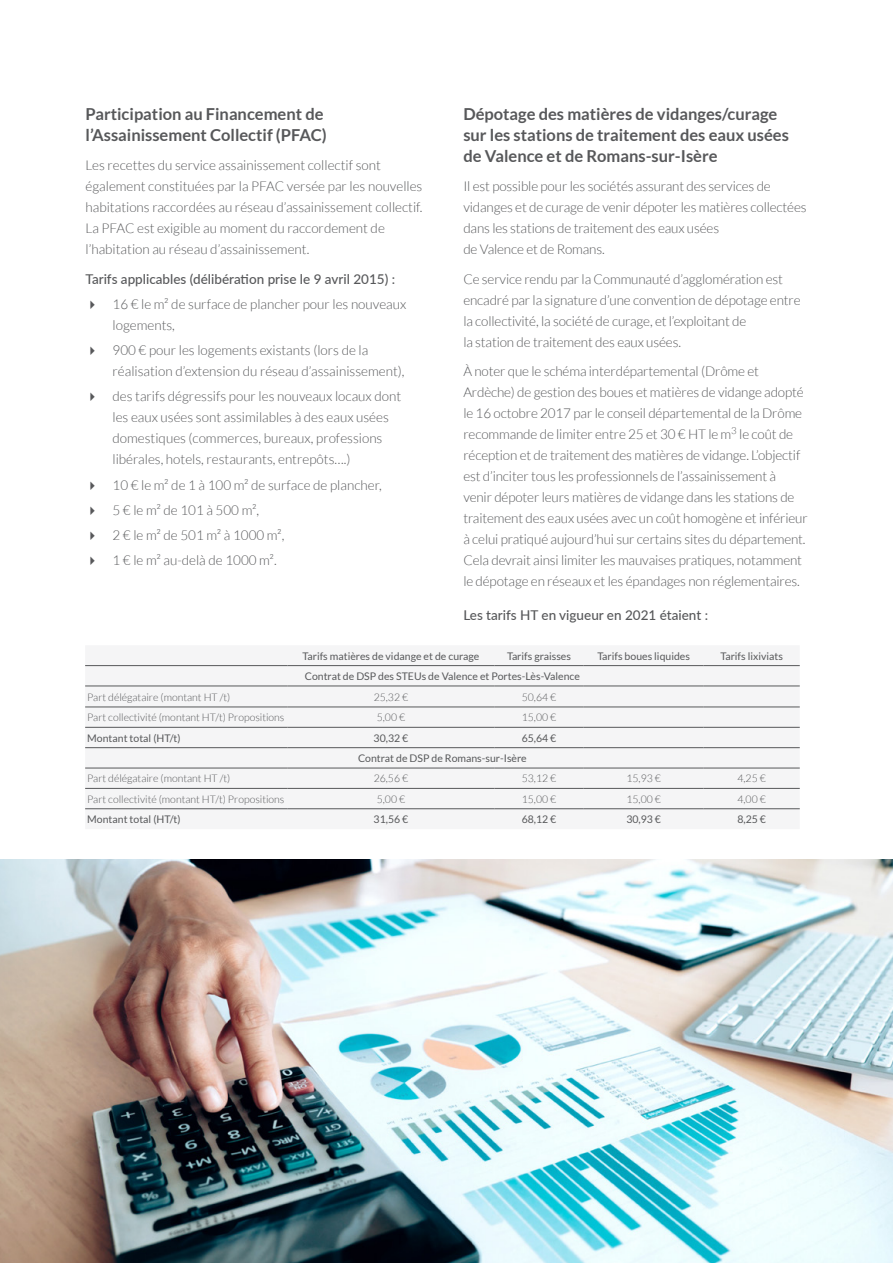
<style>
.page{position:relative;width:893px;height:1263px;background:#fff}
.page>*{position:absolute;margin:0;border:0;box-sizing:border-box;transform-origin:0 0}
.Sous-sous-titres{font:700 16.5px/21px "Lato";color:#57585a}
.Textes{font:300 13.5px/21px "Lato";letter-spacing:-.01em;color:#57585a}
.Textes-2{font:500 13.5px "Lato";color:#57585a}
.Textes_Tableaux{font:10.5px "Lato";color:#57585a}
.Textes_Tableaux-2{font:300 10.5px "Lato";color:#57585a}
</style>
<div class="page">
<div style="left:85px;top:666px;width:715px;height:144px;background:#f5f5f6"></div>
<hr style="left:85px;top:665px;width:203px;height:1px;background:#57585a">
<hr style="left:288px;top:665px;width:206px;height:1px;background:#57585a">
<hr style="left:494px;top:665px;width:90px;height:1px;background:#57585a">
<hr style="left:584px;top:665px;width:120px;height:1px;background:#57585a">
<hr style="left:704px;top:665px;width:96px;height:1px;background:#57585a">
<hr style="left:85px;top:686px;width:203px;height:1px;background:#57585a">
<hr style="left:288px;top:686px;width:206px;height:1px;background:#57585a">
<hr style="left:494px;top:686px;width:90px;height:1px;background:#57585a">
<hr style="left:584px;top:686px;width:120px;height:1px;background:#57585a">
<hr style="left:704px;top:686px;width:96px;height:1px;background:#57585a">
<hr style="left:85px;top:706px;width:203px;height:1px;background:#57585a">
<hr style="left:288px;top:706px;width:206px;height:1px;background:#57585a">
<hr style="left:494px;top:706px;width:90px;height:1px;background:#57585a">
<hr style="left:584px;top:706px;width:120px;height:1px;background:#57585a">
<hr style="left:704px;top:706px;width:96px;height:1px;background:#57585a">
<hr style="left:85px;top:727px;width:203px;height:1px;background:#57585a">
<hr style="left:288px;top:727px;width:206px;height:1px;background:#57585a">
<hr style="left:494px;top:727px;width:90px;height:1px;background:#57585a">
<hr style="left:584px;top:727px;width:120px;height:1px;background:#57585a">
<hr style="left:704px;top:727px;width:96px;height:1px;background:#57585a">
<hr style="left:85px;top:747px;width:203px;height:1px;background:#57585a">
<hr style="left:288px;top:747px;width:206px;height:1px;background:#57585a">
<hr style="left:494px;top:747px;width:90px;height:1px;background:#57585a">
<hr style="left:584px;top:747px;width:120px;height:1px;background:#57585a">
<hr style="left:704px;top:747px;width:96px;height:1px;background:#57585a">
<hr style="left:85px;top:768px;width:203px;height:1px;background:#57585a">
<hr style="left:288px;top:768px;width:206px;height:1px;background:#57585a">
<hr style="left:494px;top:768px;width:90px;height:1px;background:#57585a">
<hr style="left:584px;top:768px;width:120px;height:1px;background:#57585a">
<hr style="left:704px;top:768px;width:96px;height:1px;background:#57585a">
<hr style="left:85px;top:788px;width:203px;height:1px;background:#57585a">
<hr style="left:288px;top:788px;width:206px;height:1px;background:#57585a">
<hr style="left:494px;top:788px;width:90px;height:1px;background:#57585a">
<hr style="left:584px;top:788px;width:120px;height:1px;background:#57585a">
<hr style="left:704px;top:788px;width:96px;height:1px;background:#57585a">
<hr style="left:85px;top:808px;width:203px;height:1px;background:#57585a">
<hr style="left:288px;top:808px;width:206px;height:1px;background:#57585a">
<hr style="left:494px;top:808px;width:90px;height:1px;background:#57585a">
<hr style="left:584px;top:808px;width:120px;height:1px;background:#57585a">
<hr style="left:704px;top:808px;width:96px;height:1px;background:#57585a">
<img style="left:0;top:860px;width:893px;height:403px">
<p class="Sous-sous-titres" style="left:86px;top:103px;width:243px">Participation au Financement de l’Assainissement Collectif (PFAC)</p>
<p class="Textes" style="left:86px;top:155px;width:338px">Les recettes du service assainissement collectif sont également constituées par la PFAC versée par les nouvelles habitations raccordées au réseau d’assainissement collectif.<br>La PFAC est exigible au moment du raccordement de l’habitation au réseau d’assainissement.</p>
<p class="Textes-2" style="left:86px;top:269px;width:311px">Tarifs applicables (délibération prise le 9 avril 2015) :</p>
<p class="Textes" style="left:113px;top:294px;width:295px">16 € le m² de surface de plancher pour les nouveaux logements,</p>
<p class="Textes" style="left:113px;top:340px;width:293px">900 € pour les logements existants (lors de la réalisation d’extension du réseau d’assainissement),</p>
<p class="Textes" style="left:113px;top:386px;width:290px">des tarifs dégressifs pour les nouveaux locaux dont les eaux usées sont assimilables à des eaux usées domestiques (commerces, bureaux, professions libérales, hotels, restaurants, entrepôts….)</p>
<p class="Textes" style="left:113px;top:474px;width:271px">10 € le m² de 1 à 100 m² de surface de plancher,</p>
<p class="Textes" style="left:113px;top:500px;width:148px">5 € le m² de 101 à 500 m²,</p>
<p class="Textes" style="left:113px;top:525px;width:173px">2 € le m² de 501 m² à 1000 m²,</p>
<p class="Textes" style="left:113px;top:550px;width:166px">1 € le m² au-delà de 1000 m².</p>
<p class="Sous-sous-titres" style="left:463px;top:103px;width:327px">Dépotage des matières de vidanges/curage sur les stations de traitement des eaux usées de Valence et de Romans-sur-Isère</p>
<p class="Textes" style="left:463px;top:176px;width:345px">Il est possible pour les sociétés assurant des services de vidanges et de curage de venir dépoter les matières collectées dans les stations de traitement des eaux usées<br>de Valence et de Romans.</p>
<p class="Textes" style="left:463px;top:268px;width:339px">Ce service rendu par la Communauté d’agglomération est encadré par la signature d’une convention de dépotage entre la collectivité, la société de curage, et l’exploitant de<br>la station de traitement des eaux usées.</p>
<p class="Textes" style="left:463px;top:361px;width:346px">À noter que le schéma interdépartemental (Drôme et Ardèche) de gestion des boues et matières de vidange adopté le 16 octobre 2017 par le conseil départemental de la Drôme recommande de limiter entre 25 et 30 € HT le m<sup>3</sup> le coût de réception et de traitement des matières de vidange. L’objectif est d’inciter tous les professionnels de l’assainissement à venir dépoter leurs matières de vidange dans les stations de traitement des eaux usées avec un coût homogène et inférieur à celui pratiqué aujourd’hui sur certains sites du département.<br>Cela devrait ainsi limiter les mauvaises pratiques, notamment le dépotage en réseaux et les épandages non réglementaires.</p>
<p class="Textes-2" style="left:463px;top:605px;width:246px">Les tarifs HT en vigueur en 2021 étaient :</p>
<p class="Textes_Tableaux" style="left:303px;top:650px;width:178px">Tarifs matières de vidange et de curage</p>
<p class="Textes_Tableaux" style="left:507px;top:650px;width:65px">Tarifs graisses</p>
<p class="Textes_Tableaux" style="left:597px;top:650px;width:94px">Tarifs boues liquides</p>
<p class="Textes_Tableaux" style="left:720px;top:650px;width:64px">Tarifs lixiviats</p>
<p class="Textes_Tableaux" style="left:305px;top:670px;width:277px">Contrat de DSP des STEUs de Valence et Portes-Lès-Valence</p>
<p class="Textes_Tableaux-2" style="left:87px;top:691px;width:144px">Part délégataire (montant HT /t)</p>
<p class="Textes_Tableaux-2" style="left:374px;top:691px;width:36px">25,32 €</p>
<p class="Textes_Tableaux-2" style="left:522px;top:691px;width:36px">50,64 €</p>
<p class="Textes_Tableaux-2" style="left:87px;top:712px;width:199px">Part collectivité (montant HT/t) Propositions</p>
<p class="Textes_Tableaux-2" style="left:377px;top:712px;width:30px">5,00 €</p>
<p class="Textes_Tableaux-2" style="left:522px;top:712px;width:36px">15,00 €</p>
<p class="Textes_Tableaux" style="left:87px;top:732px;width:95px">Montant total (HT/t)</p>
<p class="Textes_Tableaux" style="left:374px;top:732px;width:36px">30,32 €</p>
<p class="Textes_Tableaux" style="left:522px;top:732px;width:36px">65,64 €</p>
<p class="Textes_Tableaux" style="left:358px;top:752px;width:170px">Contrat de DSP de Romans-sur-Isère</p>
<p class="Textes_Tableaux-2" style="left:87px;top:773px;width:144px">Part délégataire (montant HT /t)</p>
<p class="Textes_Tableaux-2" style="left:374px;top:773px;width:36px">26,56 €</p>
<p class="Textes_Tableaux-2" style="left:522px;top:773px;width:36px">53,12 €</p>
<p class="Textes_Tableaux-2" style="left:626px;top:773px;width:36px">15,93 €</p>
<p class="Textes_Tableaux-2" style="left:737px;top:773px;width:30px">4,25 €</p>
<p class="Textes_Tableaux-2" style="left:87px;top:793px;width:199px">Part collectivité (montant HT/t) Propositions</p>
<p class="Textes_Tableaux-2" style="left:377px;top:793px;width:30px">5,00 €</p>
<p class="Textes_Tableaux-2" style="left:522px;top:793px;width:36px">15,00 €</p>
<p class="Textes_Tableaux-2" style="left:626px;top:793px;width:36px">15,00 €</p>
<p class="Textes_Tableaux-2" style="left:737px;top:793px;width:30px">4,00 €</p>
<p class="Textes_Tableaux" style="left:87px;top:813px;width:95px">Montant total (HT/t)</p>
<p class="Textes_Tableaux" style="left:374px;top:813px;width:36px">31,56 €</p>
<p class="Textes_Tableaux" style="left:522px;top:813px;width:36px">68,12 €</p>
<p class="Textes_Tableaux" style="left:626px;top:813px;width:36px">30,93 €</p>
<p class="Textes_Tableaux" style="left:737px;top:813px;width:30px">8,25 €</p>
</div>
